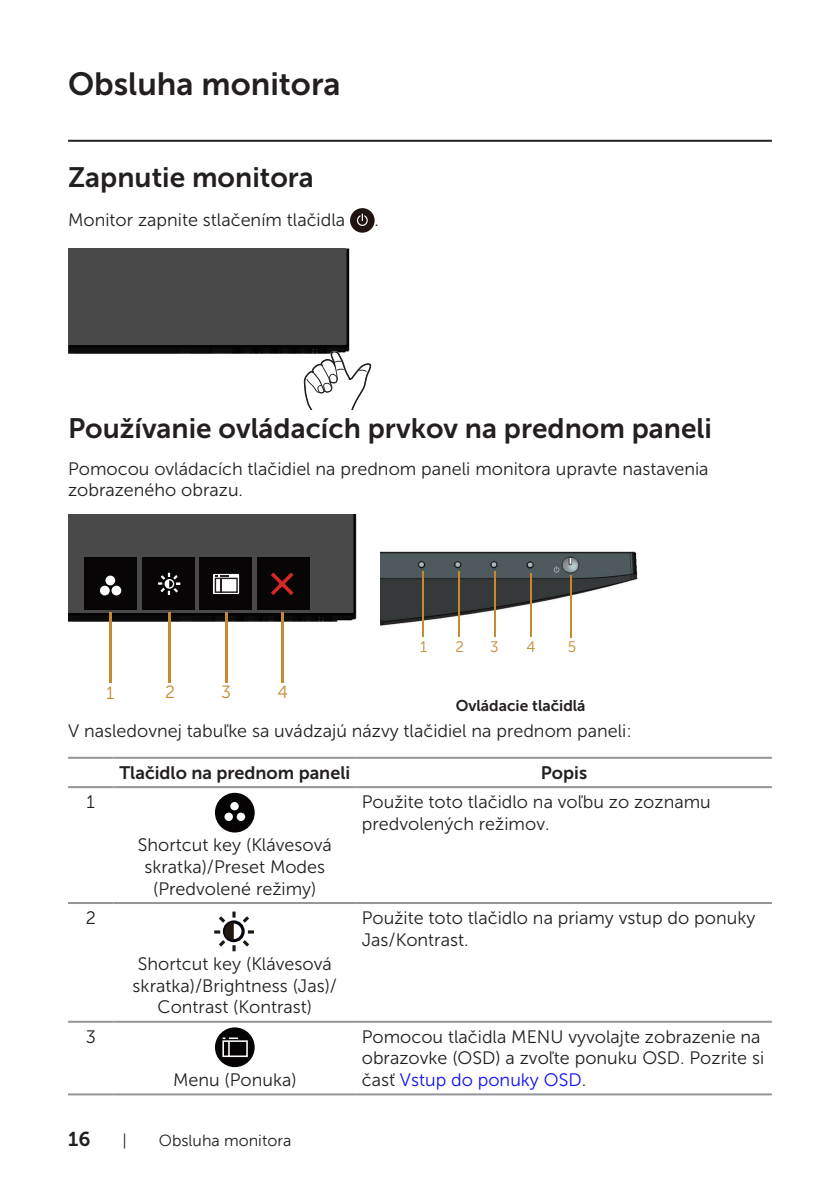
<style>
.page{position:relative;width:840px;height:1191px;background:#fff}
.page>*{position:absolute;margin:0;border:0;box-sizing:border-box;transform-origin:0 0}
.Head_1{font:32px "Museo Sans For Dell 700";color:#231f20}
.Head_2{font:28px "Museo Sans For Dell 700";color:#231f20}
.t1{font:20px "Museo Sans For Dell 700";color:#231f20}
.text{font:18px/21.6px "Museo Sans For Dell 300";color:#231f20}
.text-2{font:18px "Museo Sans For Dell 700";color:#231f20}
.t2{font:17.6px "Museo Sans For Dell 300";color:#c78830}
.t3{font:16px "Museo Sans For Dell";color:#231f20}
.t4{font:15.6px "Museo Sans For Dell 700";color:#231f20}
.t5{font:15.2px "Museo Sans For Dell 300";color:#c78830}
.s1{color:#1111f6}
</style>
<div class="page">
<hr style="left:68px;top:140px;width:703px;height:2px;background:#231f20">
<div style="left:350px;top:208px;width:24px;height:25px;background:#201412;border-radius:50%"></div>
<svg style="left:357px;top:214px;width:10px;height:12px"></svg>
<img style="left:68px;top:248px;width:282px;height:106px">
<svg style="left:304px;top:350px;width:67px;height:60px"></svg>
<div style="left:68px;top:248px;width:277px;height:96px;background:#4a4949"></div>
<img style="left:380px;top:551px;width:258px;height:77px">
<svg style="left:553px;top:566px;width:6px;height:6px"></svg>
<hr style="left:570px;top:575px;width:1px;height:62px;background:#c78830">
<hr style="left:530px;top:573px;width:1px;height:64px;background:#c78830">
<hr style="left:493px;top:571px;width:2px;height:66px;background:#c78830">
<hr style="left:458px;top:571px;width:1px;height:66px;background:#c78830">
<hr style="left:421px;top:571px;width:2px;height:66px;background:#c78830">
<img style="left:68px;top:514px;width:289px;height:110px">
<div style="left:68px;top:514px;width:284px;height:98px;background:#4a4949"></div>
<div style="left:85px;top:557px;width:52px;height:52px;background:#070505"></div>
<div style="left:142px;top:557px;width:52px;height:52px;background:#070505"></div>
<div style="left:200px;top:557px;width:52px;height:52px;background:#070505"></div>
<div style="left:257px;top:557px;width:53px;height:52px;background:#070505"></div>
<svg style="left:100px;top:575px;width:21px;height:20px"></svg>
<svg style="left:271px;top:572px;width:22px;height:23px"></svg>
<hr style="left:225px;top:612px;width:2px;height:70px;background:#c78830">
<hr style="left:281px;top:612px;width:2px;height:70px;background:#c78830">
<hr style="left:168px;top:612px;width:2px;height:70px;background:#c78830">
<hr style="left:110px;top:612px;width:2px;height:70px;background:#c78830">
<div style="left:213px;top:574px;width:26px;height:20px;background:#fff"></div>
<svg style="left:214px;top:575px;width:24px;height:18px"></svg>
<svg style="left:158px;top:573px;width:22px;height:22px"></svg>
<hr style="left:68px;top:757px;width:45px;height:2px;background:#939598">
<hr style="left:113px;top:757px;width:243px;height:2px;background:#939598">
<hr style="left:356px;top:757px;width:415px;height:2px;background:#939598">
<hr style="left:113px;top:786px;width:243px;height:2px;background:#939598">
<hr style="left:356px;top:786px;width:415px;height:2px;background:#939598">
<hr style="left:68px;top:786px;width:45px;height:2px;background:#939598">
<hr style="left:68px;top:902px;width:45px;height:2px;background:#939598">
<hr style="left:113px;top:902px;width:243px;height:2px;background:#939598">
<hr style="left:356px;top:902px;width:415px;height:2px;background:#939598">
<hr style="left:68px;top:1020px;width:45px;height:2px;background:#939598">
<hr style="left:113px;top:1020px;width:243px;height:2px;background:#939598">
<hr style="left:356px;top:1020px;width:415px;height:2px;background:#939598">
<hr style="left:68px;top:1093px;width:45px;height:2px;background:#939598">
<hr style="left:113px;top:1093px;width:243px;height:2px;background:#939598">
<hr style="left:356px;top:1093px;width:415px;height:2px;background:#939598">
<div style="left:215px;top:793px;width:39px;height:39px;background:#050303;border-radius:50%"></div>
<div style="left:230px;top:802px;width:8px;height:8px;background:#fff;border-radius:50%"></div>
<div style="left:224px;top:812px;width:9px;height:9px;background:#fff;border-radius:50%"></div>
<div style="left:236px;top:812px;width:9px;height:9px;background:#fff;border-radius:50%"></div>
<svg style="left:214px;top:911px;width:40px;height:40px"></svg>
<div style="left:215px;top:1027px;width:39px;height:40px;background:#050303;border-radius:50%"></div>
<svg style="left:222px;top:1037px;width:26px;height:20px"></svg>
<p class="Head_1" style="left:68px;top:66px;width:274px">Obsluha monitora</p>
<p class="Head_2" style="left:68px;top:162px;width:247px">Zapnutie monitora</p>
<p class="text" style="left:68px;top:209px;width:278px">Monitor zapnite stlačením tlačidla</p>
<p class="text" style="left:374px;top:209px;width:6px">.</p>
<p class="Head_2" style="left:68px;top:413px;width:645px">Používanie ovládacích prvkov na prednom paneli</p>
<p class="text" style="left:68px;top:458px;width:641px">Pomocou ovládacích tlačidiel na prednom paneli monitora upravte nastavenia zobrazeného obrazu.</p>
<p class="t5" style="left:420px;top:639px;width:9px">1</p>
<p class="t5" style="left:455px;top:638px;width:10px">2</p>
<p class="t5" style="left:490px;top:638px;width:10px">3</p>
<p class="t5" style="left:526px;top:638px;width:11px">4</p>
<p class="t5" style="left:567px;top:638px;width:10px">5</p>
<p class="t2" style="left:106px;top:683px;width:10px">1</p>
<p class="t2" style="left:165px;top:683px;width:11px">2</p>
<p class="t2" style="left:221px;top:682px;width:11px">3</p>
<p class="t2" style="left:277px;top:683px;width:12px">4</p>
<p class="text" style="left:68px;top:720px;width:565px">V nasledovnej tabuľke sa uvádzajú názvy tlačidiel na prednom paneli:</p>
<p class="text-2" style="left:119px;top:762px;width:232px">Tlačidlo na prednom paneli</p>
<p class="text-2" style="left:540px;top:762px;width:48px">Popis</p>
<p class="text" style="left:87px;top:791px;width:10px">1</p>
<p class="text" style="left:138px;top:834px;width:195px;text-align:center">Shortcut key (Klávesová skratka)/Preset Modes (Predvolené režimy)</p>
<p class="t4" style="left:455px;top:697px;width:131px">Ovládacie tlačidlá</p>
<p class="text" style="left:361px;top:791px;width:350px">Použite toto tlačidlo na voľbu zo zoznamu predvolených režimov.</p>
<p class="text" style="left:86px;top:907px;width:12px">2</p>
<p class="text" style="left:86px;top:1025px;width:12px">3</p>
<p class="text" style="left:132px;top:953px;width:206px;text-align:center">Shortcut key (Klávesová skratka)/Brightness (Jas)/<br>Contrast (Kontrast)</p>
<p class="text" style="left:173px;top:1069px;width:125px">Menu (Ponuka)</p>
<p class="t1" style="left:68px;top:1127px;width:24px">16</p>
<p class="t3" style="left:122px;top:1131px;width:6px">|</p>
<p class="t3" style="left:159px;top:1131px;width:134px">Obsluha monitora</p>
<p class="text" style="left:361px;top:907px;width:395px">Použite toto tlačidlo na priamy vstup do ponuky<br>Jas/Kontrast.</p>
<p class="text" style="left:361px;top:1025px;width:404px">Pomocou tlačidla MENU vyvolajte zobrazenie na obrazovke (OSD) a zvoľte ponuku OSD. Pozrite si časť <span class="s1">Vstup do ponuky OSD</span>.</p>
</div>
